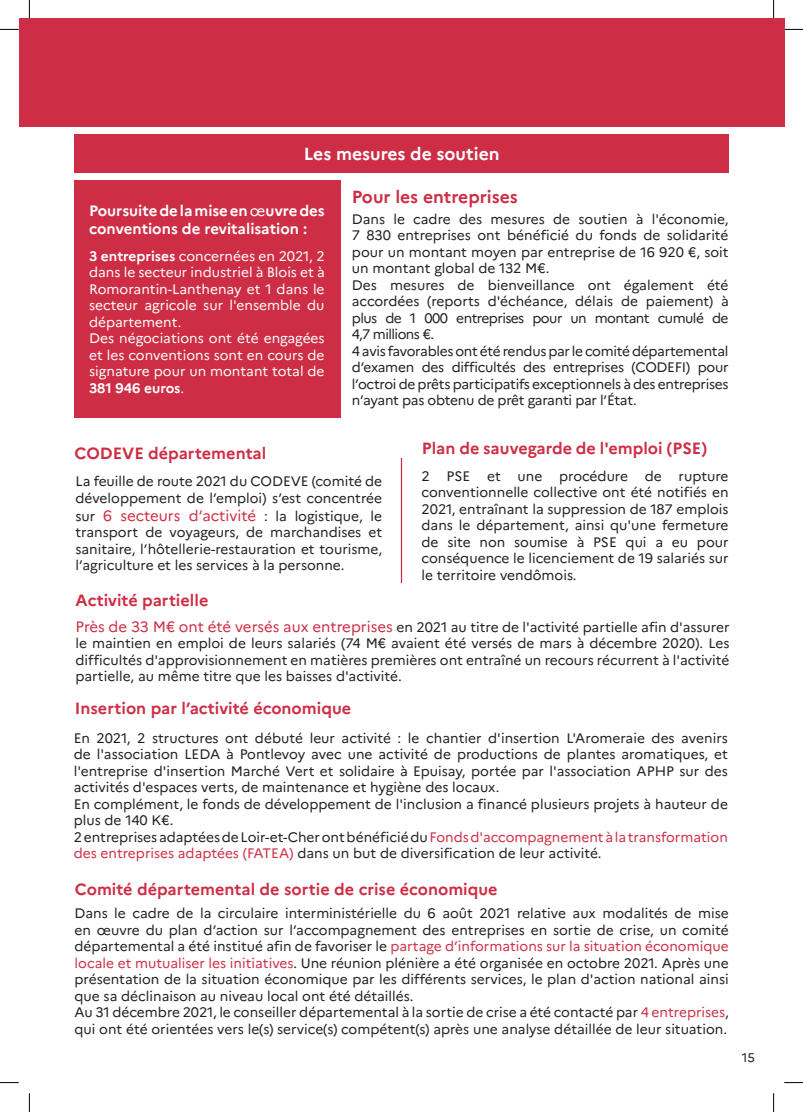
<style>
.page{position:relative;width:803px;height:1112px;background:#fff}
.page>*{position:absolute;margin:0;border:0;box-sizing:border-box;transform-origin:0 0}
.t1{font:700 17.5px "Marianne";color:#fff}
.t2{font:700 17.5px "Marianne";color:#ce2e45}
.t3{font:700 16.25px "Marianne";color:#ce2e45}
.t4{font:700 15px/18px "Marianne";color:#fff}
.t5{font:13.75px/16.5px "Marianne";color:#231f20;text-align:justify}
.t6{font:13.75px/16.5px "Marianne";color:#fff;text-align:justify}
.t7{font:12.5px "Marianne";color:#231f20}
.s1{font-weight:400}
.s2{font-weight:700}
.s3{font-size:15px;color:#ce2e45}
.s4{color:#ce2e45}
</style>
<div class="page">
<div style="left:19px;top:19px;width:765px;height:108px;background:#ce2e45"></div>
<div style="left:74px;top:180px;width:267px;height:238px;background:#ce2e45"></div>
<div style="left:75px;top:134px;width:654px;height:39px;background:#ce2e45"></div>
<hr style="left:401px;top:458px;width:1px;height:125px;background:#ce2e45">
<svg style="left:0;top:29px;width:19px;height:1px"></svg>
<svg style="left:784px;top:29px;width:19px;height:1px"></svg>
<svg style="left:0;top:1082px;width:19px;height:1px"></svg>
<svg style="left:784px;top:1082px;width:19px;height:1px"></svg>
<svg style="left:29px;top:0;width:1px;height:19px"></svg>
<svg style="left:29px;top:1093px;width:1px;height:18px"></svg>
<svg style="left:773px;top:0;width:1px;height:19px"></svg>
<svg style="left:773px;top:1093px;width:1px;height:18px"></svg>
<p class="t1" style="left:304px;top:143px;width:197px">Les mesures de soutien</p>
<p class="t2" style="left:352px;top:186px;width:167px">Pour les entreprises</p>
<p class="t4" style="left:89px;top:201px;width:237px">Poursuite de la mise en <span class="s1">œ</span>uvre des conventions de revitalisation :</p>
<p class="t6" style="left:89px;top:247px;width:237px"><span class="s2">3 entreprises</span> concernées en 2021, 2 dans le secteur industriel à Blois et à Romorantin-Lanthenay et 1 dans le secteur agricole sur l'ensemble du département.</p>
<p class="t6" style="left:89px;top:330px;width:237px">Des négociations ont été engagées et les conventions sont en cours de signature pour un montant total de <span class="s2">381 946 euros</span>.</p>
<p class="t5" style="left:352px;top:210px;width:378px">Dans le cadre des mesures de soutien à l'économie, 7 830 entreprises ont bénéficié du fonds de solidarité pour un montant moyen par entreprise de 16 920 €, soit un montant global de 132 M€.</p>
<p class="t5" style="left:352px;top:276px;width:378px">Des mesures de bienveillance ont également été accordées (reports d'échéance, délais de paiement) à plus de 1 000 entreprises pour un montant cumulé de 4,7 millions €.</p>
<p class="t5" style="left:352px;top:342px;width:378px">4 avis favorables ont été rendus par le comité départemental d’examen des difficultés des entreprises (CODEFI) pour l’octroi de prêts participatifs exceptionnels à des entreprises n’ayant pas obtenu de prêt garanti par l’État.</p>
<p class="t3" style="left:74px;top:443px;width:193px">CODEVE départemental</p>
<p class="t3" style="left:422px;top:438px;width:287px">Plan de sauvegarde de l'emploi (PSE)</p>
<p class="t5" style="left:75px;top:473px;width:308px">La feuille de route 2021 du CODEVE (comité de développement de l’emploi) s’est concentrée</p>
<p class="t5" style="left:75px;top:507px;width:308px">sur <span class="s3">6 secteurs d’activité</span> : la logistique, le transport de voyageurs, de marchandises et sanitaire, l’hôtellerie-restauration et tourisme, l’agriculture et les services à la personne.</p>
<p class="t3" style="left:75px;top:590px;width:134px">Activité partielle</p>
<p class="t5" style="left:422px;top:467px;width:308px">2 PSE et une procédure de rupture conventionnelle collective ont été notifiés en 2021, entraînant la suppression de 187 emplois dans le département, ainsi qu'une fermeture de site non soumise à PSE qui a eu pour conséquence le licenciement de 19 salariés sur le territoire vendômois.</p>
<p class="t5" style="left:75px;top:618px;width:655px"><span class="s3">Près de 33 M€ ont été versés aux entreprises</span> en 2021 au titre de l'activité partielle afin d'assurer le maintien en emploi de leurs salariés (74 M€ avaient été versés de mars à décembre 2020). Les difficultés d'approvisionnement en matières premières ont entraîné un recours récurrent à l'activité partielle, au même titre que les baisses d'activité.</p>
<p class="t3" style="left:75px;top:698px;width:278px">Insertion par l’activité économique</p>
<p class="t5" style="left:74px;top:729px;width:656px">En 2021, 2 structures ont débuté leur activité : le chantier d'insertion L'Aromeraie des avenirs de l'association LEDA à Pontlevoy avec une activité de productions de plantes aromatiques, et l'entreprise d'insertion Marché Vert et solidaire à Epuisay, portée par l'association APHP sur des activités d'espaces verts, de maintenance et hygiène des locaux.</p>
<p class="t5" style="left:74px;top:795px;width:656px">En complément, le fonds de développement de l'inclusion a financé plusieurs projets à hauteur de plus de 140 K€.</p>
<p class="t5" style="left:74px;top:828px;width:656px">2 entreprises adaptées de Loir-et-Cher ont bénéficié du <span class="s4">Fonds d'accompagnement à la transformation des entreprises adaptées (FATEA)</span> dans un but de diversification de leur activité.</p>
<p class="t3" style="left:75px;top:878px;width:424px">Comité départemental de sortie de crise économique</p>
<p class="t5" style="left:75px;top:904px;width:656px">Dans le cadre de la circulaire interministérielle du 6 août 2021 relative aux modalités de mise en œuvre du plan d’action sur l’accompagnement des entreprises en sortie de crise, un comité départemental a été institué afin de favoriser le <span class="s4">partage d’informations sur la situation économique locale et mutualiser les initiatives</span>. Une réunion plénière a été organisée en octobre 2021. Après une présentation de la situation économique par les différents services, le plan d'action national ainsi que sa déclinaison au niveau local ont été détaillés.</p>
<p class="t5" style="left:75px;top:1003px;width:656px">Au 31 décembre 2021, le conseiller départemental à la sortie de crise a été contacté par <span class="s4">4 entreprises</span>, qui ont été orientées vers le(s) service(s) compétent(s) après une analyse détaillée de leur situation.</p>
<p class="t7" style="left:742px;top:1049px;width:15px">15</p>
</div>
